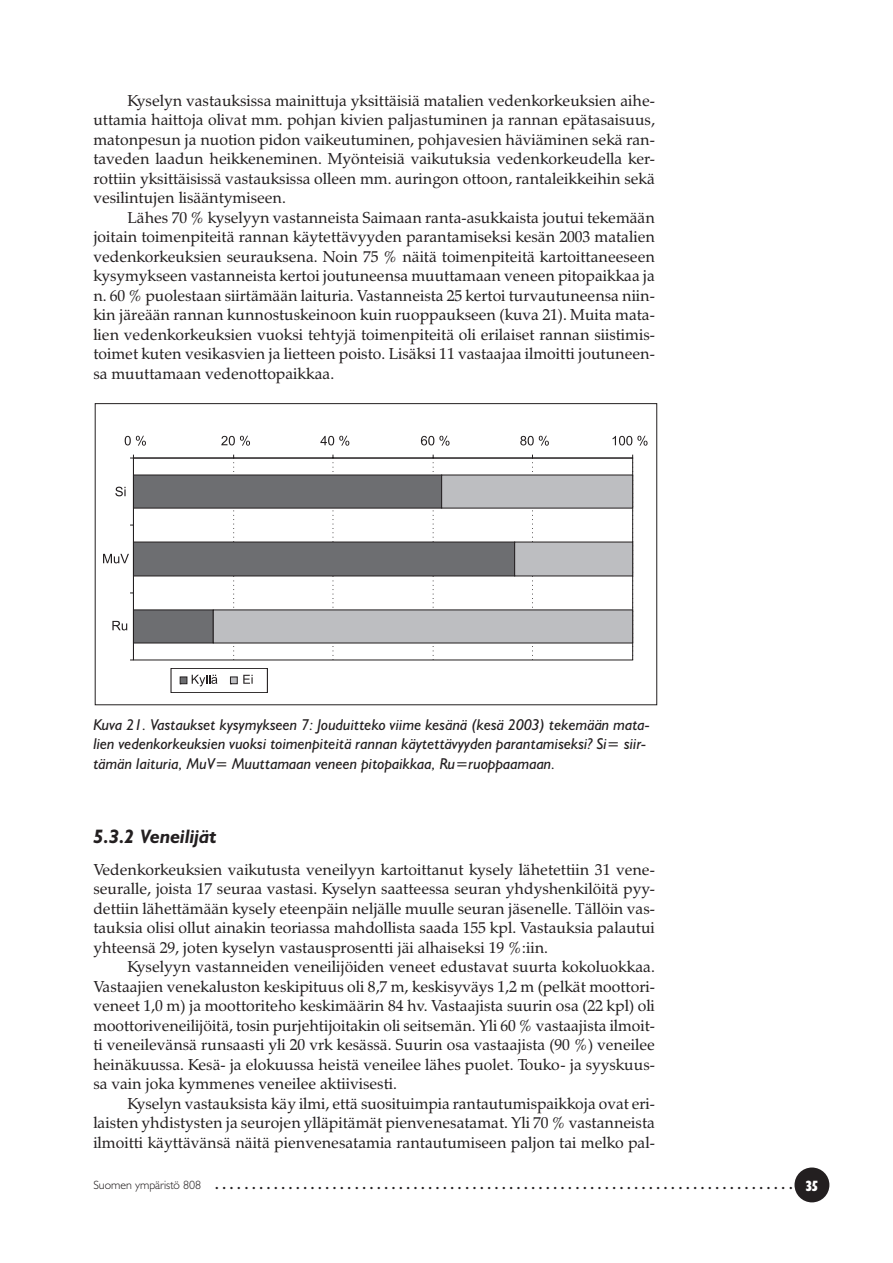
<style>
.page{position:relative;width:893px;height:1263px;background:#fff}
.page>*{position:absolute;margin:0;border:0;box-sizing:border-box;transform-origin:0 0}
.t1{font:19.5px "Humanist 521 BT";color:#231f20}
.t2{font:italic 700 19.5px "Humanist 521 BT";color:#231f20}
.t3{font:15.75px/19.5px "Zapf Calligraphic 801 BT";color:#231f20;text-align:justify}
.t4{font:italic 15.75px/19.5px "Humanist 521 BT";color:#231f20}
.s1{font-weight:300;font-size:12px}
</style>
<div class="page">
<div style="left:794px;top:1168px;width:35px;height:34px;background:#231f20;border-radius:50%"></div>
<div style="left:133px;top:475px;width:309px;height:33px;background:#6d6e71;border:1px solid #231f20"></div>
<div style="left:133px;top:542px;width:382px;height:34px;background:#6d6e71;border:1px solid #231f20"></div>
<div style="left:133px;top:610px;width:81px;height:33px;background:#6d6e71;border:1px solid #231f20"></div>
<div style="left:441px;top:475px;width:192px;height:33px;background:#bdbec1"></div>
<div style="left:514px;top:542px;width:119px;height:34px;background:#bdbec1"></div>
<div style="left:213px;top:610px;width:420px;height:33px;background:#bdbec1"></div>
<hr style="left:133px;top:458px;width:499px;height:1px;background:#231f20">
<svg style="left:233px;top:455px;width:1px;height:205px"></svg>
<svg style="left:332px;top:455px;width:1px;height:205px"></svg>
<svg style="left:433px;top:455px;width:1px;height:205px"></svg>
<svg style="left:532px;top:455px;width:1px;height:205px"></svg>
<svg style="left:632px;top:455px;width:1px;height:205px"></svg>
<hr style="left:133px;top:458px;width:1px;height:202px;background:#231f20">
<svg style="left:125px;top:436px;width:21px;height:10px"></svg>
<svg style="left:221px;top:436px;width:29px;height:10px"></svg>
<svg style="left:320px;top:436px;width:29px;height:10px"></svg>
<svg style="left:421px;top:436px;width:28px;height:10px"></svg>
<svg style="left:520px;top:436px;width:29px;height:10px"></svg>
<svg style="left:612px;top:436px;width:35px;height:10px"></svg>
<svg style="left:115px;top:487px;width:11px;height:9px"></svg>
<svg style="left:103px;top:554px;width:26px;height:9px"></svg>
<svg style="left:112px;top:621px;width:15px;height:9px"></svg>
<div style="left:170px;top:668px;width:98px;height:25px;background:#fff;border:1px solid #231f20"></div>
<svg style="left:179px;top:675px;width:38px;height:11px"></svg>
<svg style="left:230px;top:675px;width:22px;height:9px"></svg>
<div style="left:95px;top:403px;width:562px;height:302px;border:1px solid #231f20"></div>
<p class="t3" style="left:93px;top:92px;width:563px;text-indent:34px">Kyselyn vastauksissa mainittuja yksittäisiä matalien vedenkorkeuksien aihe&shy;uttamia haittoja olivat mm. pohjan kivien paljastuminen ja rannan epätasaisuus, matonpesun ja nuotion pidon vaikeutuminen, pohjavesien häviäminen sekä ran&shy;taveden laadun heikkeneminen. Myönteisiä vaikutuksia vedenkorkeudella ker&shy;rottiin yksittäisissä vastauksissa olleen mm. auringon ottoon, rantaleikkeihin sekä vesilintujen lisääntymiseen.</p>
<p class="t3" style="left:93px;top:209px;width:563px;text-indent:34px">Lähes 70 % kyselyyn vastanneista Saimaan ranta-asukkaista joutui tekemään joitain toimenpiteitä rannan käytettävyyden parantamiseksi kesän 2003 matalien vedenkorkeuksien seurauksena. Noin 75 % näitä toimenpiteitä kartoittaneeseen kysymykseen vastanneista kertoi joutuneensa muuttamaan veneen pitopaikkaa ja n. 60 % puolestaan siirtämään laituria. Vastanneista 25 kertoi turvautuneensa niin&shy;kin järeään rannan kunnostuskeinoon kuin ruoppaukseen (kuva 21). Muita mata&shy;lien vedenkorkeuksien vuoksi tehtyjä toimenpiteitä oli erilaiset rannan siistimis&shy;toimet kuten vesikasvien ja lietteen poisto. Lisäksi 11 vastaajaa ilmoitti joutuneen&shy;sa muuttamaan vedenottopaikkaa.</p>
<p class="t4" style="left:93px;top:716px;width:558px">Kuva 21. Vastaukset kysymykseen 7: Jouduitteko viime kesänä (kesä 2003) tekemään mata&shy;lien vedenkorkeuksien vuoksi toimenpiteitä rannan käytettävyyden parantamiseksi? Si= siir&shy;tämän laituria, MuV= Muuttamaan veneen pitopaikkaa, Ru=ruoppaamaan.</p>
<p class="t2" style="left:93px;top:830px;width:125px">5.3.2 Veneilijät</p>
<p class="t3" style="left:93px;top:861px;width:563px">Vedenkorkeuksien vaikutusta veneilyyn kartoittanut kysely lähetettiin 31 vene&shy;seuralle, joista 17 seuraa vastasi. Kyselyn saatteessa seuran yhdyshenkilöitä pyy&shy;dettiin lähettämään kysely eteenpäin neljälle muulle seuran jäsenelle. Tällöin vas&shy;tauksia olisi ollut ainakin teoriassa mahdollista saada 155 kpl. Vastauksia palautui yhteensä 29, joten kyselyn vastausprosentti jäi alhaiseksi 19 %:iin.</p>
<p class="t3" style="left:93px;top:959px;width:563px;text-indent:34px">Kyselyyn vastanneiden veneilijöiden veneet edustavat suurta kokoluokkaa.<br>Vastaajien venekaluston keskipituus oli 8,7 m, keskisyväys 1,2 m (pelkät moottori&shy;veneet 1,0 m) ja moottoriteho keskimäärin 84 hv. Vastaajista suurin osa (22 kpl) oli moottoriveneilijöitä, tosin purjehtijoitakin oli seitsemän. Yli 60 % vastaajista ilmoit&shy;ti veneilevänsä runsaasti yli 20 vrk kesässä. Suurin osa vastaajista (90 %) veneilee heinäkuussa. Kesä- ja elokuussa heistä veneilee lähes puolet. Touko- ja syyskuus&shy;sa vain joka kymmenes veneilee aktiivisesti.</p>
<p class="t3" style="left:93px;top:1095px;width:563px;text-indent:34px">Kyselyn vastauksista käy ilmi, että suosituimpia rantautumispaikkoja ovat eri&shy;laisten yhdistysten ja seurojen ylläpitämät pienvenesatamat. Yli 70 % vastanneista ilmoitti käyttävänsä näitä pienvenesatamia rantautumiseen paljon tai melko pal-</p>
<p class="t1" style="left:93px;top:1175px;width:726px"><span class="s1">Suomen ympäristö 808</span> . . . . . . . . . . . . . . . . . . . . . . . . . . . . . . . . . . . . . . . . . . . . . . . . . . . . . . . . . . . . . . . . . . . . . . . . . . . . . . . <sub>35</sub></p>
</div>
